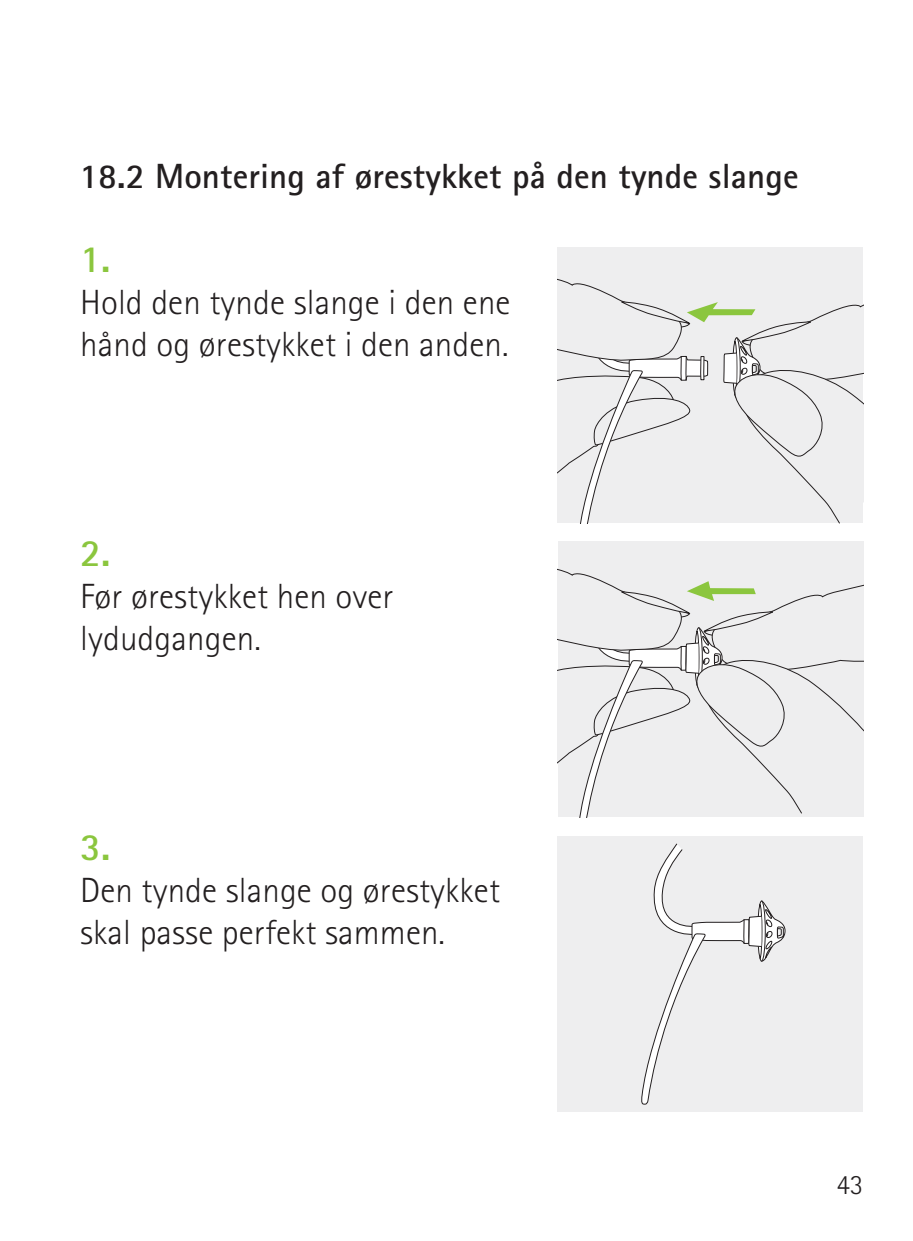
<style>
.page{position:relative;width:913px;height:1241px;background:#fff}
.page>*{position:absolute;margin:0;border:0;box-sizing:border-box;transform-origin:0 0}
.t1{font:700 38.5px "Rotis Sans Serif Pro";color:#8bc63e}
.t2{font:300 35px/42px "Rotis Sans Serif Pro";letter-spacing:.005em;color:#231f20}
.t3{font:700 35px "Rotis Sans Serif Pro";letter-spacing:.005em;color:#231f20}
.t4{font:300 28px "Rotis Sans Serif Pro";color:#231f20}
</style>
<div class="page">
<div style="left:558px;top:247px;width:305px;height:276px;background:#eeeeef"></div>
<svg style="left:558px;top:279px;width:305px;height:244px"></svg>
<div style="left:558px;top:541px;width:305px;height:276px;background:#eeeeef"></div>
<svg style="left:558px;top:569px;width:305px;height:248px"></svg>
<div style="left:558px;top:836px;width:305px;height:275px;background:#eeeeef"></div>
<svg style="left:641px;top:843px;width:145px;height:262px"></svg>
<p class="t3" style="left:79px;top:153px;width:721px">18.2 Montering af ørestykket på den tynde slange</p>
<p class="t1" style="left:80px;top:234px;width:32px">1.</p>
<p class="t2" style="left:80px;top:281px;width:432px">Hold den tynde slange i den ene hånd og ørestykket i den anden.</p>
<p class="t1" style="left:80px;top:528px;width:32px">2.</p>
<p class="t2" style="left:80px;top:575px;width:315px">Før ørestykket hen over lydudgangen.</p>
<p class="t1" style="left:80px;top:822px;width:32px">3.</p>
<p class="t2" style="left:80px;top:869px;width:421px">Den tynde slange og ørestykket skal passe perfekt sammen.</p>
<p class="t4" style="left:836px;top:1168px;width:28px">43</p>
</div>
